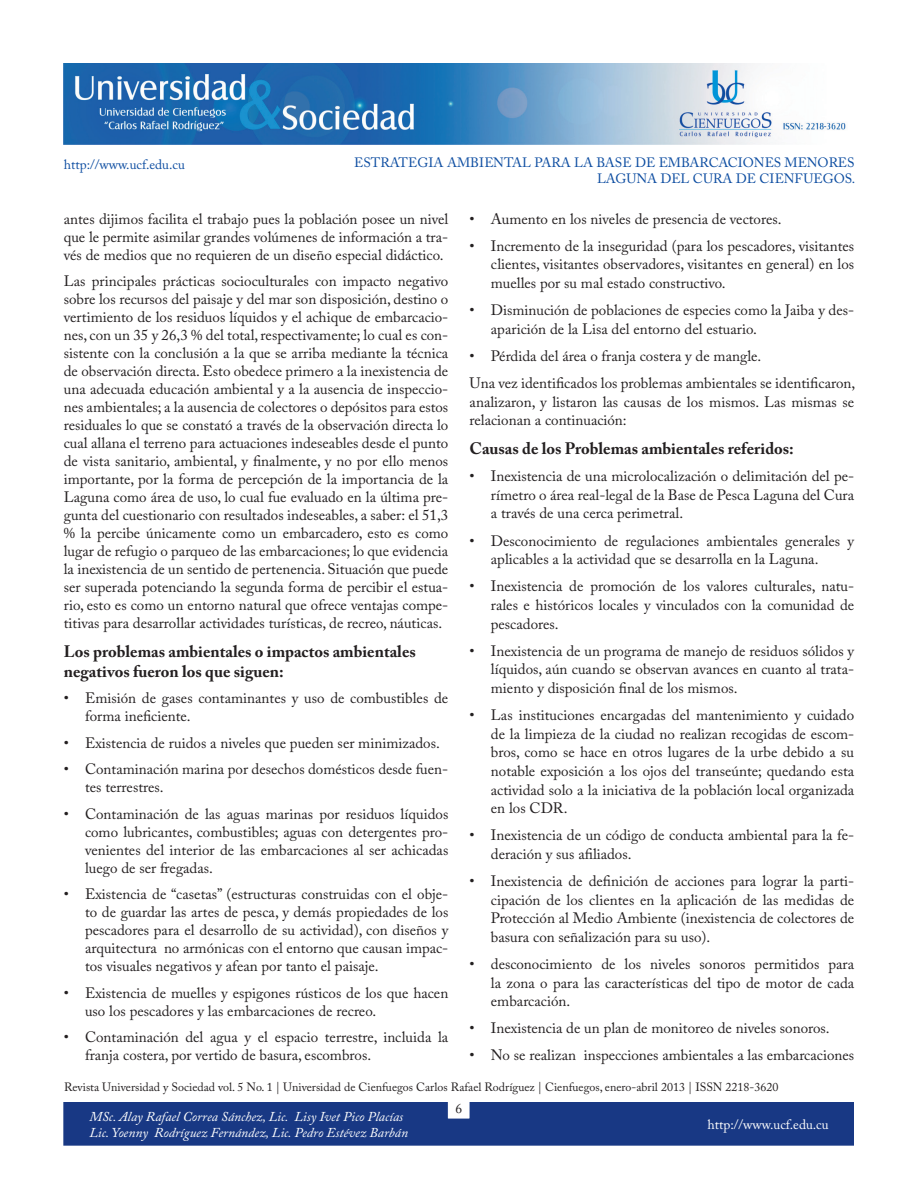
<style>
.page{position:relative;width:918px;height:1188px;background:#fff}
.page>*{position:absolute;margin:0;border:0;box-sizing:border-box;transform-origin:0 0}
.subtítulos{font:700 16.5px/19.8px "Adobe Caslon Pro";color:#231f20}
.texto{font:15px/18px "Adobe Caslon Pro";color:#231f20;text-align:justify}
.texto_puntos{font:15px/18.6px "Adobe Caslon Pro";color:#231f20;text-align:justify}
.aspectos_general{font:15px/18px "Adobe Caslon Pro";color:#231f20}
.t1{font:italic 13.5px/16.2px "Adobe Caslon Pro";color:#fff}
.t2{font:13.5px/16.2px "Adobe Caslon Pro";color:#0d4da1;text-align:right}
.t3{font:13.5px "Adobe Caslon Pro";color:#fff}
.t4{font:13.5px "Adobe Caslon Pro";color:#231f20}
.t5{font:12px "Adobe Caslon Pro";color:#231f20}
</style>
<div class="page">
<img style="left:64px;top:64px;width:782px;height:80px">
<div style="left:64px;top:1103px;width:790px;height:42px;background:#183884"></div>
<p class="t2" style="left:64px;top:156px;width:123px">http://www.ucf.edu.cu</p>
<p class="t2" style="left:354px;top:154px;width:503px">ESTRATEGIA AMBIENTAL PARA LA BASE DE EMBARCACIONES MENORES<br>LAGUNA DEL CURA DE CIENFUEGOS.</p>
<p class="texto" style="left:64px;top:209px;width:386px">antes dijimos facilita el trabajo pues la población posee un nivel que le permite asimilar grandes volúmenes de información a tra&shy;vés de medios que no requieren de un diseño especial didáctico.</p>
<p class="texto" style="left:64px;top:272px;width:386px">Las principales prácticas socioculturales con impacto negativo sobre los recursos del paisaje y del mar son disposición, destino o vertimiento de los residuos líquidos y el achique de embarcacio&shy;nes, con un 35 y 26,3 % del total, respectivamente; lo cual es con&shy;sistente con la conclusión a la que se arriba mediante la técnica de observación directa. Esto obedece primero a la inexistencia de una adecuada educación ambiental y a la ausencia de inspeccio&shy;nes ambientales; a la ausencia de colectores o depósitos para estos residuales lo que se constató a través de la observación directa lo cual allana el terreno para actuaciones indeseables desde el punto de vista sanitario, ambiental, y finalmente, y no por ello menos importante, por la forma de percepción de la importancia de la Laguna como área de uso, lo cual fue evaluado en la última pre&shy;gunta del cuestionario con resultados indeseables, a saber: el 51,3 % la percibe únicamente como un embarcadero, esto es como lugar de refugio o parqueo de las embarcaciones; lo que evidencia la inexistencia de un sentido de pertenencia. Situación que puede ser superada potenciando la segunda forma de percibir el estua&shy;rio, esto es como un entorno natural que ofrece ventajas compe&shy;titivas para desarrollar actividades turísticas, de recreo, náuticas.</p>
<p class="subtítulos" style="left:64px;top:641px;width:354px">Los problemas ambientales o impactos ambientales negativos fueron los que siguen:</p>
<p class="aspectos_general" style="left:85px;top:689px;width:365px;text-indent:-21px">• Emisión de gases contaminantes y uso de combustibles de forma ineficiente.</p>
<p class="aspectos_general" style="left:64px;top:734px;width:378px">• Existencia de ruidos a niveles que pueden ser minimizados.</p>
<p class="aspectos_general" style="left:85px;top:760px;width:365px;text-indent:-21px">• Contaminación marina por desechos domésticos desde fuen&shy;tes terrestres.</p>
<p class="aspectos_general" style="left:85px;top:805px;width:365px;text-align:justify;text-indent:-21px">• Contaminación de las aguas marinas por residuos líquidos como lubricantes, combustibles; aguas con detergentes pro&shy;venientes del interior de las embarcaciones al ser achicadas luego de ser fregadas.</p>
<p class="aspectos_general" style="left:85px;top:885px;width:365px;text-align:justify;text-indent:-21px">• Existencia de “casetas” (estructuras construidas con el obje&shy;to de guardar las artes de pesca, y demás propiedades de los pescadores para el desarrollo de su actividad), con diseños y arquitectura no armónicas con el entorno que causan impac&shy;tos visuales negativos y afean por tanto el paisaje.</p>
<p class="aspectos_general" style="left:85px;top:984px;width:365px;text-indent:-21px">• Existencia de muelles y espigones rústicos de los que hacen uso los pescadores y las embarcaciones de recreo.</p>
<p class="aspectos_general" style="left:85px;top:1028px;width:365px;text-indent:-21px">• Contaminación del agua y el espacio terrestre, incluida la franja costera, por vertido de basura, escombros.</p>
<p class="aspectos_general" style="left:470px;top:209px;width:313px">• Aumento en los niveles de presencia de vectores.</p>
<p class="aspectos_general" style="left:491px;top:236px;width:365px;line-height:18.6px;text-align:justify;text-indent:-21px">• Incremento de la inseguridad (para los pescadores, visitantes clientes, visitantes observadores, visitantes en general) en los muelles por su mal estado constructivo.</p>
<p class="aspectos_general" style="left:491px;top:301px;width:365px;line-height:18.6px;text-indent:-21px">• Disminución de poblaciones de especies como la Jaiba y des&shy;aparición de la Lisa del entorno del estuario.</p>
<p class="aspectos_general" style="left:470px;top:347px;width:293px">• Pérdida del área o franja costera y de mangle.</p>
<p class="texto" style="left:470px;top:373px;width:387px;line-height:18.6px">Una vez identificados los problemas ambientales se identificaron, analizaron, y listaron las causas de los mismos. Las mismas se relacionan a continuación:</p>
<p class="subtítulos" style="left:470px;top:439px;width:326px">Causas de los Problemas ambientales referidos:</p>
<p class="texto_puntos" style="left:491px;top:467px;width:365px;text-indent:-21px">• Inexistencia de una microlocalización o delimitación del pe&shy;rímetro o área real-legal de la Base de Pesca Laguna del Cura a través de una cerca perimetral.</p>
<p class="texto_puntos" style="left:491px;top:531px;width:365px;text-indent:-21px">• Desconocimiento de regulaciones ambientales generales y aplicables a la actividad que se desarrolla en la Laguna.</p>
<p class="texto_puntos" style="left:491px;top:577px;width:365px;text-indent:-21px">• Inexistencia de promoción de los valores culturales, natu&shy;rales e históricos locales y vinculados con la comunidad de pescadores.</p>
<p class="texto_puntos" style="left:491px;top:641px;width:365px;text-indent:-21px">• Inexistencia de un programa de manejo de residuos sólidos y líquidos, aún cuando se observan avances en cuanto al trata&shy;miento y disposición final de los mismos.</p>
<p class="texto_puntos" style="left:491px;top:706px;width:365px;text-indent:-21px">• Las instituciones encargadas del mantenimiento y cuidado de la limpieza de la ciudad no realizan recogidas de escom&shy;bros, como se hace en otros lugares de la urbe debido a su notable exposición a los ojos del transeúnte; quedando esta actividad solo a la iniciativa de la población local organizada en los CDR.</p>
<p class="texto_puntos" style="left:491px;top:826px;width:365px;text-indent:-21px">• Inexistencia de un código de conducta ambiental para la fe&shy;deración y sus afiliados.</p>
<p class="texto_puntos" style="left:491px;top:872px;width:365px;text-indent:-21px">• Inexistencia de definición de acciones para lograr la parti&shy;cipación de los clientes en la aplicación de las medidas de Protección al Medio Ambiente (inexistencia de colectores de basura con señalización para su uso).</p>
<p class="texto_puntos" style="left:491px;top:954px;width:365px;text-indent:-21px">• desconocimiento de los niveles sonoros permitidos para la zona o para las características del tipo de motor de cada embarcación.</p>
<p class="texto_puntos" style="left:470px;top:1019px;width:362px">• Inexistencia de un plan de monitoreo de niveles sonoros.</p>
<p class="texto_puntos" style="left:470px;top:1046px;width:386px">• No se realizan inspecciones ambientales a las embarcaciones</p>
<p class="t5" style="left:64px;top:1079px;width:716px">Revista Universidad y Sociedad vol. 5 No. 1 | Universidad de Cienfuegos Carlos Rafael Rodríguez | Cienfuegos, enero-abril 2013 | ISSN 2218-3620</p>
<p class="t4" style="left:456px;top:1100px;width:8px">6</p>
<p class="t1" style="left:90px;top:1108px;width:320px">MSc. Alay Rafael Correa Sánchez, Lic. Lisy Ivet Pico Placías<br>Lic. Yoenny Rodríguez Fernández, Lic. Pedro Estévez Barbán</p>
<p class="t3" style="left:708px;top:1117px;width:123px">http://www.ucf.edu.cu</p>
</div>
